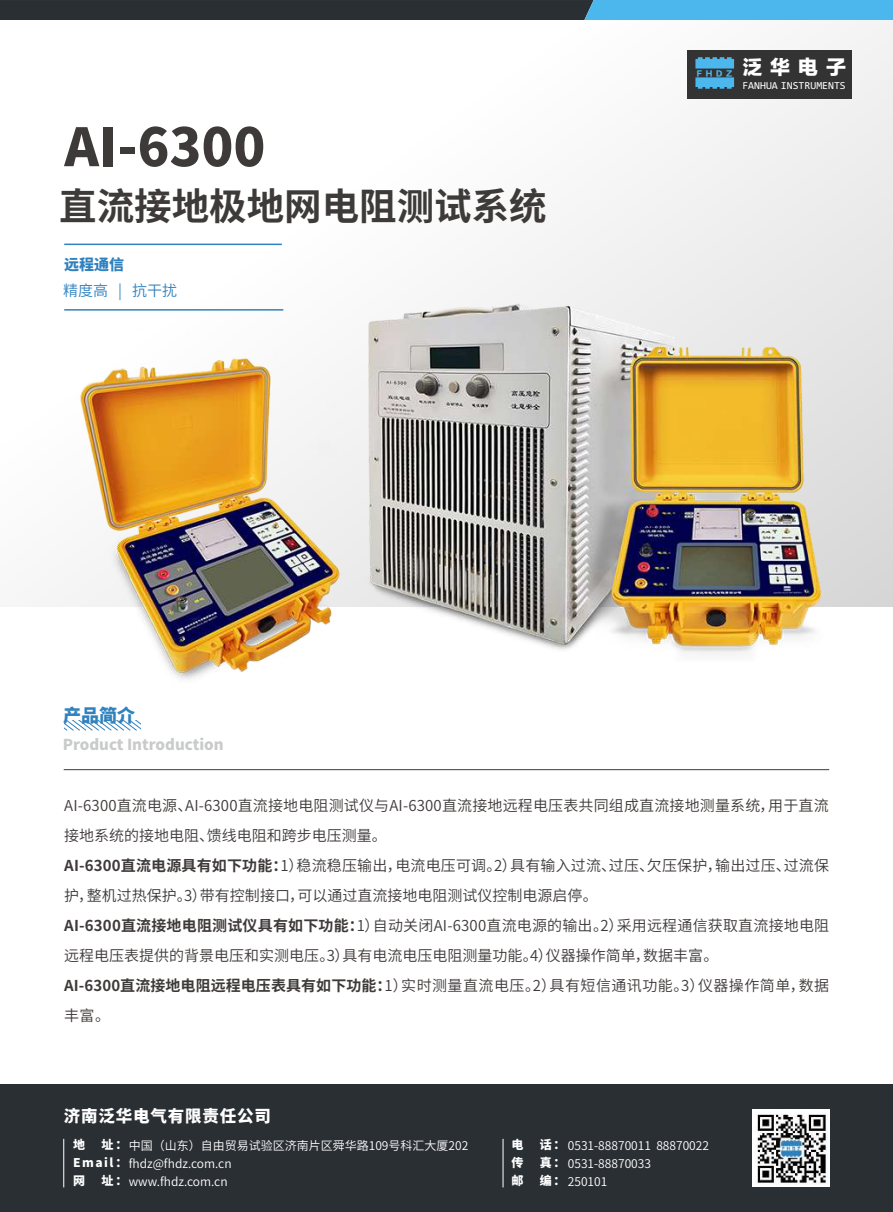
<style>
.page{position:relative;width:893px;height:1212px;background:#fff}
.page>*{position:absolute;margin:0;border:0;box-sizing:border-box;transform-origin:0 0}
.t1{font:800 52.5px "Source Han Sans CN";color:#3e3a39}
.t2{font:700 37.5px "Source Han Sans CN";color:#3e3a39}
.t3{font:19.95px "FZLTTHK GBK1 0";color:#fff}
.t4{font:800 18px "Source Han Sans CN";color:#3082bf}
.t5{font:800 16.5px "Source Han Sans CN";letter-spacing:.05em;color:#fff}
.t6{font:15px/30px "Source Han Sans CN";letter-spacing:.01em;color:#3e3a39}
.t7{font:800 15px "Source Han Sans CN";color:#c9caca}
.t8{font:15px "Source Han Sans CN";color:#3082bf}
.t9{font:800 15px "Source Han Sans CN";color:#3082bf}
.t10{font:12px/17.5px "Source Han Sans CN";color:#fff}
.t11{font:800 12px/18px "Source Han Sans CN";color:#fff;text-align:justify}
.t12{font:10.8px "FZLTKHK Consolas 1 0";color:#fff}
.t13{font:7.35px "FZLTTHK GBK1 0";color:#4cb7ed}
.s1{font-weight:700}
.s2{font-weight:800}
</style>
<div class="page">
<div style="left:603px;top:20px;width:290px;height:188px;background:#f3f3f4"></div>
<hr style="left:64px;top:769px;width:765px;height:1px;background:#3e3a39">
<div style="left:0;top:1085px;width:893px;height:127px;background:#2a2f33"></div>
<div style="left:688px;top:50px;width:164px;height:48px;background:#333"></div>
<svg style="left:695px;top:57px;width:39px;height:12px"></svg>
<svg style="left:695px;top:77px;width:39px;height:12px"></svg>
<svg style="left:0;top:0;width:893px;height:20px;background:#355d72"></svg>
<hr style="left:63px;top:1139px;width:1px;height:48px;background:#fff">
<hr style="left:503px;top:1139px;width:1px;height:48px;background:#fff">
<img style="left:752px;top:1109px;width:77px;height:77px">
<img style="left:54px;top:208px;width:839px;height:523px">
<h1 class="t1" style="left:64px;top:117px;width:203px">AI-6300</h1>
<h2 class="t2" style="left:59px;top:185px;width:489px">直流接地极地网电阻测试系统</h2>
<p class="t9" style="left:64px;top:256px;width:61px">远程通信</p>
<p class="t8" style="left:63px;top:282px;width:116px">精度高 | 抗干扰</p>
<p class="t13" style="left:697px;top:69px;width:37px">FHDZ</p>
<h3 class="t3" style="left:742px;top:56px;width:105px">泛华电子</h3>
<p class="t12" style="left:742px;top:78px;width:105px">FANHUA INSTRUMENTS</p>
<p class="t4" style="left:63px;top:705px;width:73px">产品简介</p>
<p class="t7" style="left:63px;top:736px;width:162px">Product Introduction</p>
<p class="t6" style="left:64px;top:791px;width:766px">AI-6300直流电源、AI-6300直流接地电阻测试仪与AI-6300直流接地远程电压表共同组成直流接地测量系统，用于直流接地系统的接地电阻、馈线电阻和跨步电压测量。<br><span class="s1">AI-6300直流电源具有如下功能：</span>1）稳流稳压输出，电流电压可调。2）具有输入过流、过压、欠压保护，输出过压、过流保护，整机过热保护。3）带有控制接口，可以通过直流接地电阻测试仪控制电源启停。<br><span class="s1">AI-6300直流接地电阻测试仪具有如下功能：</span>1）自动关闭AI-6300直流电源的输出。2）采用远程通信获取直流接地电阻远程电压表提供的背景电压和实测电压。3）具有电流电压电阻测量功能。4）仪器操作简单，数据丰富。<br><span class="s1">AI-6300直流接地电阻远程电压表具有如下功能：</span>1）实时测量直流电压。2）具有短信通讯功能。3）仪器操作简单，数据丰富。</p>
<p class="t5" style="left:64px;top:1107px;width:209px">济南泛华电气有限责任公司</p>
<p class="t11" style="left:73px;top:1135px;width:13px">地</p>
<p class="t10" style="left:73px;top:1136px;width:397px;text-indent:28px"><span class="s2">址：</span>中国（山东）自由贸易试验区济南片区舜华路109号科汇大厦202<br><span class="s2">Email ：</span>fhdz@fhdz.com.cn<br><span class="s2">网</span></p>
<p class="t10" style="left:102px;top:1172px;width:128px"><span class="s2">址：</span>www.fhdz.com.cn</p>
<p class="t11" style="left:511px;top:1135px;width:13px">电传邮</p>
<p class="t10" style="left:540px;top:1136px;width:171px;line-height:18px"><span class="s2">话：</span> 0531-88870011 88870022<span class="s2">真：</span> 0531-88870033<br><span class="s2">编：</span> 250101</p>
</div>
